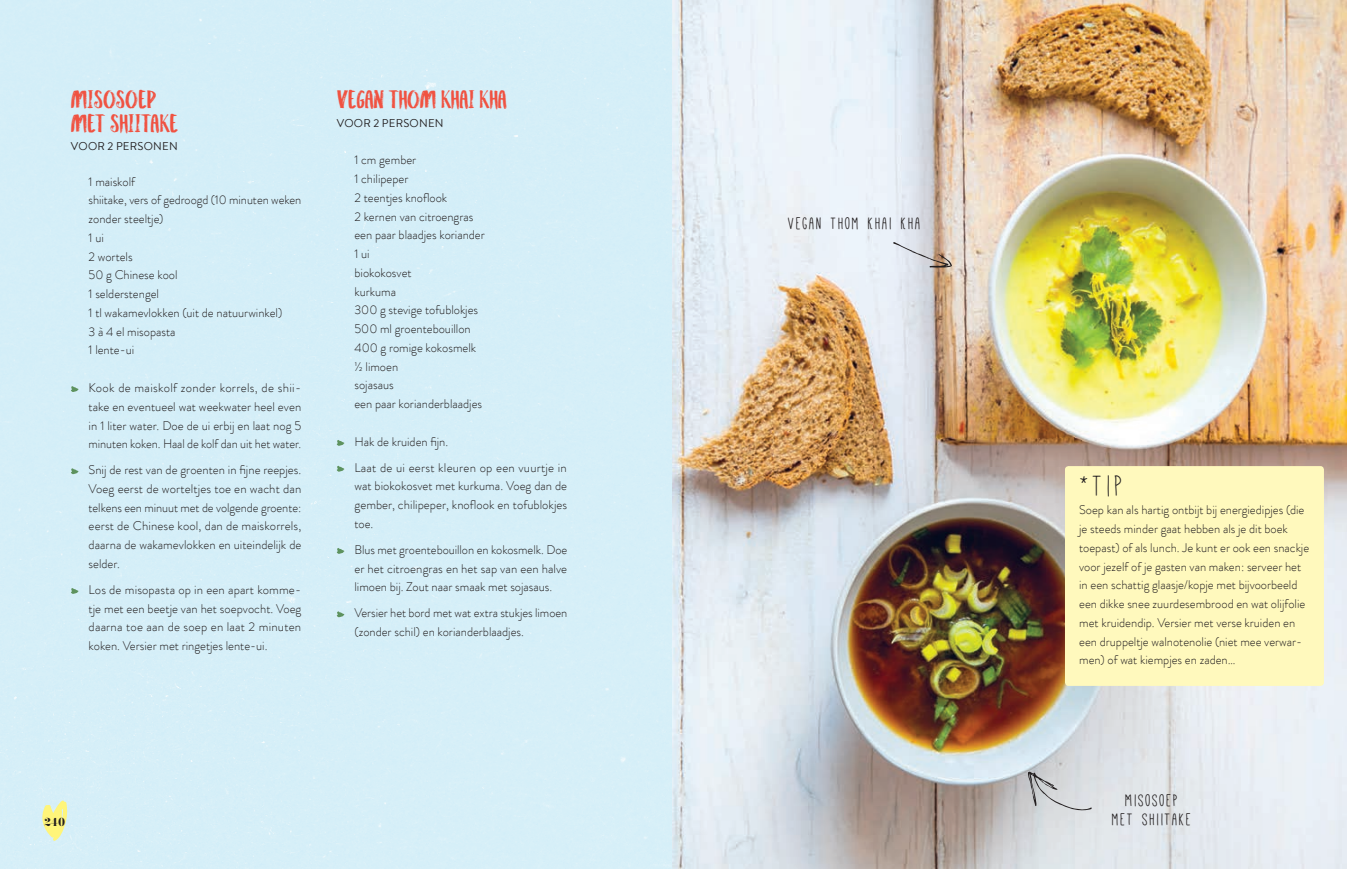
<style>
.page{position:relative;width:1347px;height:869px;background:#fff}
.page>*{position:absolute;margin:0;border:0;box-sizing:border-box;transform-origin:0 0}
.t1{font:33.75px "Mathlete Skinny";color:#231f20}
.t2{font:25px/23.8px "Delish Pro Sketch";letter-spacing:-.005em;color:#f05241}
.t3{font:18.75px/18.8px "Mathlete Bulky";letter-spacing:.11em;color:#231f20;text-align:center}
.t4{font:300 12.5px/18.8px "Brandon Grotesque";color:#231f20;text-align:justify}
.t5{font:300 12.5px/25.9px "Brandon Grotesque";letter-spacing:.02em;color:#231f20}
.t6{font:11.25px "Brandon Grotesque";letter-spacing:.02em;color:#231f20}
.t7{font:11.25px "Pistilli";color:#231f20}
</style>
<div class="page">
<img style="left:0;top:0;width:1346px;height:868px">
<svg style="left:39px;top:800px;width:29px;height:40px"></svg>
<svg style="left:71px;top:386px;width:8px;height:6px"></svg>
<svg style="left:71px;top:468px;width:8px;height:6px"></svg>
<svg style="left:71px;top:587px;width:8px;height:6px"></svg>
<svg style="left:336px;top:439px;width:8px;height:6px"></svg>
<svg style="left:336px;top:465px;width:8px;height:6px"></svg>
<svg style="left:336px;top:547px;width:8px;height:6px"></svg>
<svg style="left:336px;top:611px;width:8px;height:6px"></svg>
<div style="left:1065px;top:466px;width:258px;height:43px;background:#fff9bd;border-radius:4px"></div>
<div style="left:1065px;top:488px;width:258px;height:197px;background:#fff9bd;border-radius:4px"></div>
<svg style="left:1027px;top:771px;width:65px;height:40px;background:#c7c9cc"></svg>
<svg style="left:893px;top:241px;width:59px;height:27px;background:#cac4c3"></svg>
<h2 class="t2" style="left:71px;top:89px;width:109px">MISOSOEP<br>MET SHIITAKE</h2>
<p class="t6" style="left:71px;top:139px;width:108px">VOOR 2 PERSONEN</p>
<p class="t4" style="left:89px;top:172px;width:214px;text-align:left">1 maiskolf<br>shiitake, vers of gedroogd (10 minuten weken zonder steeltje)<br>1 ui<br>2 wortels<br>50 g Chinese kool<br>1 selderstengel<br>1 tl wakamevlokken (uit de natuurwinkel)<br>3 à 4 el misopasta<br>1 lente- ui</p>
<p class="t4" style="left:89px;top:378px;width:214px">Kook de maiskolf zonder korrels, de shii&shy;take en eventueel wat weekwater heel even in 1 liter water. Doe de ui erbij en laat nog 5 minuten koken. Haal de kolf dan uit het water.</p>
<p class="t4" style="left:89px;top:460px;width:214px">Snij de rest van de groenten in fijne reepjes.<br>Voeg eerst de worteltjes toe en wacht dan telkens een minuut met de volgende groente: eerst de Chinese kool, dan de maiskorrels, daarna de wakamevlokken en uiteindelijk de selder.</p>
<p class="t4" style="left:89px;top:580px;width:214px">Los de misopasta op in een apart komme&shy;tje met een beetje van het soepvocht. Voeg daarna toe aan de soep en laat 2 minuten koken. Versier met ringetjes lente- ui.</p>
<h2 class="t2" style="left:337px;top:89px;width:172px">VEGAN THOM KHAI KHA</h2>
<p class="t6" style="left:337px;top:115px;width:108px">VOOR 2 PERSONEN</p>
<p class="t4" style="left:354px;top:150px;width:132px;text-align:left">1 cm gember<br>1 chilipeper<br>2 teentjes knoflook<br>2 kernen van citroengras een paar blaadjes koriander<br>1 ui<br>biokokosvet<br>kurkuma<br>300 g stevige tofublokjes<br>500 ml groentebouillon<br>400 g romige kokosmelk ½ limoen<br>sojasaus<br>een paar korianderblaadjes</p>
<p class="t5" style="left:354px;top:428px;width:214px">Hak de kruiden fijn.<br>Laat de ui eerst kleuren op een vuurtje in</p>
<p class="t4" style="left:354px;top:476px;width:214px">wat biokokosvet met kurkuma. Voeg dan de gember, chilipeper, knoflook en tofublokjes toe.</p>
<p class="t4" style="left:354px;top:540px;width:214px">Blus met groentebouillon en kokosmelk. Doe er het citroengras en het sap van een halve limoen bij. Zout naar smaak met sojasaus.</p>
<p class="t4" style="left:354px;top:603px;width:214px">Versier het bord met wat extra stukjes limoen (zonder schil) en korianderblaadjes.</p>
<p class="t7" style="left:44px;top:813px;width:23px">240</p>
<h3 class="t3" style="left:788px;top:214px;width:134px">VEGAN THOM KHAI KHA</h3>
<h1 class="t1" style="left:1079px;top:469px;width:45px">*Tip</h1>
<p class="t4" style="left:1079px;top:500px;width:231px;text-align:left">Soep kan als hartig ontbijt bij energiedipjes (die je steeds minder gaat hebben als je dit boek toepast) of als lunch. Je kunt er ook een snackje voor jezelf of je gasten van maken: serveer het in een schattig glaasje/kopje met bijvoorbeeld een dikke snee zuurdesembrood en wat olijfolie met kruidendip. Versier met verse kruiden en een druppeltje walnotenolie (niet mee verwar&shy;men) of wat kiempjes en zaden…</p>
<h3 class="t3" style="left:1112px;top:790px;width:80px">MISOSOEP<br>MET SHIITAKE</h3>
</div>
